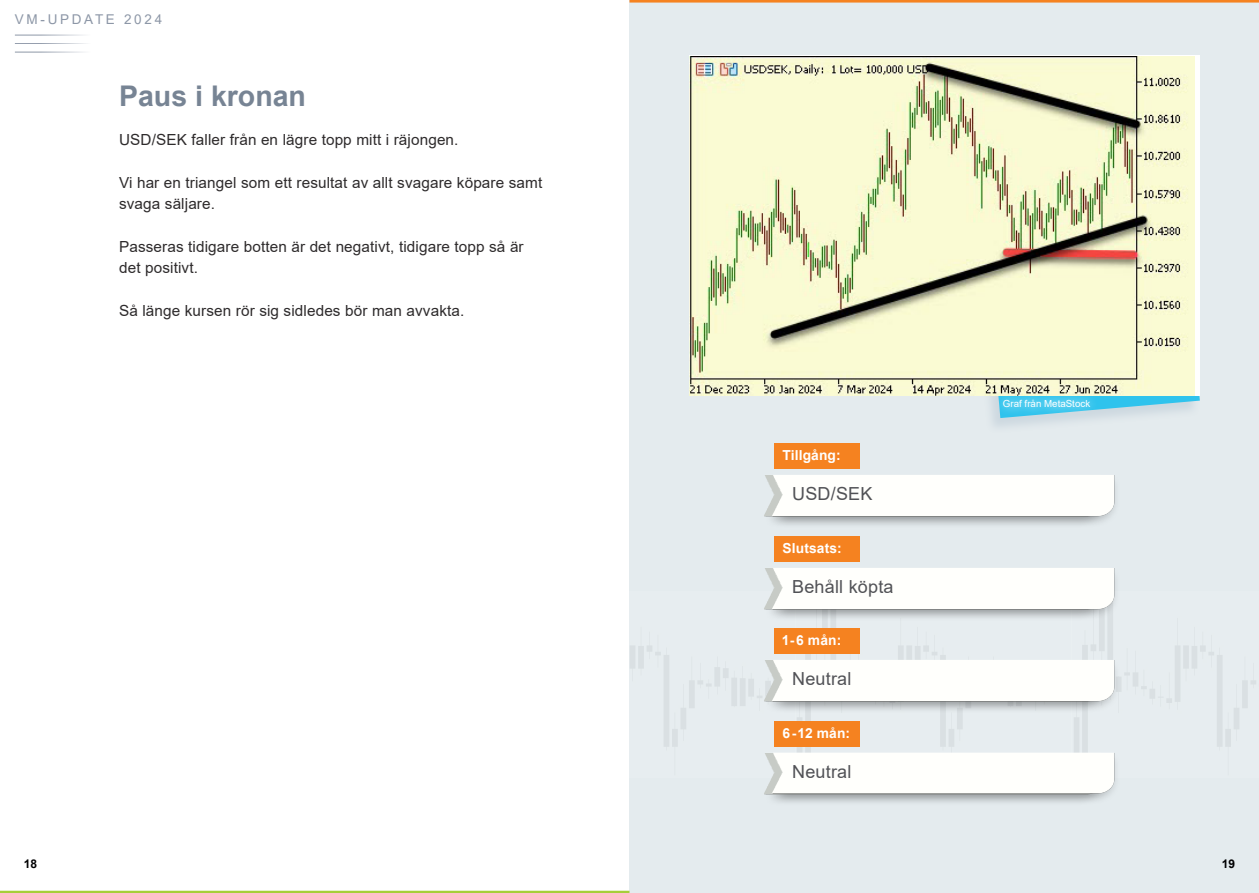
<style>
.page{position:relative;width:1259px;height:893px;background:#fff}
.page>*{position:absolute;margin:0;border:0;box-sizing:border-box;transform-origin:0 0}
.RUBBE_2020{font:700 28.5px "Arial";color:#778494}
.TABELLTEXT_2020{font:18px "Arial";letter-spacing:.01em;color:#515256}
.BRÖD_2020{font:15.3px/21.3px "Arial";letter-spacing:.01em;color:#2e2b2c}
.t1{font:700 13.8px "Arial";letter-spacing:.01em;color:#fff}
.t2{font:13.5px "Arial";letter-spacing:.2em;color:#8d97a7}
.t3{font:700 12px "Arial";color:#000002}
.t4{font:9.75px "Arial";color:#fff}
</style>
<div class="page">
<div style="left:629px;top:0;width:630px;height:893px;background:#e4ebee"></div>
<img style="left:630px;top:628px;width:626px;height:118px">
<div style="left:977px;top:306px;width:223px;height:128px;background:#89a2b7;opacity:.25"></div>
<svg style="left:992px;top:395px;width:207px;height:23px"></svg>
<div style="left:994px;top:391px;width:104px;height:25px;background:#fff;opacity:.75"></div>
<div style="left:774px;top:721px;width:85px;height:25px;background:#f58220"></div>
<div style="left:774px;top:628px;width:85px;height:26px;background:#f58220"></div>
<div style="left:774px;top:536px;width:85px;height:25px;background:#f58220"></div>
<div style="left:774px;top:443px;width:85px;height:26px;background:#f58220"></div>
<hr style="left:15px;top:35px;width:115px;height:1px;background:#8d97a7">
<hr style="left:15px;top:43px;width:115px;height:1px;background:#8d97a7">
<hr style="left:15px;top:52px;width:115px;height:1px;background:#8d97a7">
<img style="left:747px;top:641px;width:8px;height:80px">
<hr style="left:629px;top:0;width:630px;height:3px;background:#f58220">
<hr style="left:0;top:891px;width:629px;height:2px;background:#a6ce39">
<img style="left:755px;top:733px;width:371px;height:70px">
<img style="left:755px;top:641px;width:371px;height:80px">
<img style="left:764px;top:548px;width:352px;height:80px">
<img style="left:764px;top:456px;width:352px;height:69px">
<img style="left:689px;top:56px;width:505px;height:339px">
<p class="t2" style="left:15px;top:10px;width:149px">VM-UPDATE 2024</p>
<p class="RUBBE_2020" style="left:119px;top:76px;width:188px">Paus i kronan</p>
<p class="BRÖD_2020" style="left:119px;top:129px;width:341px">USD/SEK faller från en lägre topp mitt i räjongen.</p>
<p class="BRÖD_2020" style="left:119px;top:172px;width:425px">Vi har en triangel som ett resultat av allt svagare köpare samt svaga säljare.</p>
<p class="BRÖD_2020" style="left:119px;top:235px;width:406px">Passeras tidigare botten är det negativt, tidigare topp så är det positivt.</p>
<p class="BRÖD_2020" style="left:119px;top:299px;width:347px">Så länge kursen rör sig sidledes bör man avvakta.</p>
<p class="t1" style="left:782px;top:445px;width:60px">Tillgång:</p>
<p class="TABELLTEXT_2020" style="left:792px;top:482px;width:82px">USD/SEK</p>
<p class="t1" style="left:782px;top:538px;width:61px">Slutsats:</p>
<p class="TABELLTEXT_2020" style="left:792px;top:574px;width:103px">Behåll köpta</p>
<p class="t1" style="left:782px;top:631px;width:61px">1-6 mån:</p>
<p class="TABELLTEXT_2020" style="left:792px;top:667px;width:61px">Neutral</p>
<p class="t1" style="left:782px;top:723px;width:69px">6-12 mån:</p>
<p class="TABELLTEXT_2020" style="left:792px;top:759px;width:61px">Neutral</p>
<p class="t4" style="left:1003px;top:397px;width:89px">Graf från MetaStock</p>
<p class="t3" style="left:24px;top:856px;width:15px">18</p>
<p class="t3" style="left:1221px;top:856px;width:15px">19</p>
</div>
